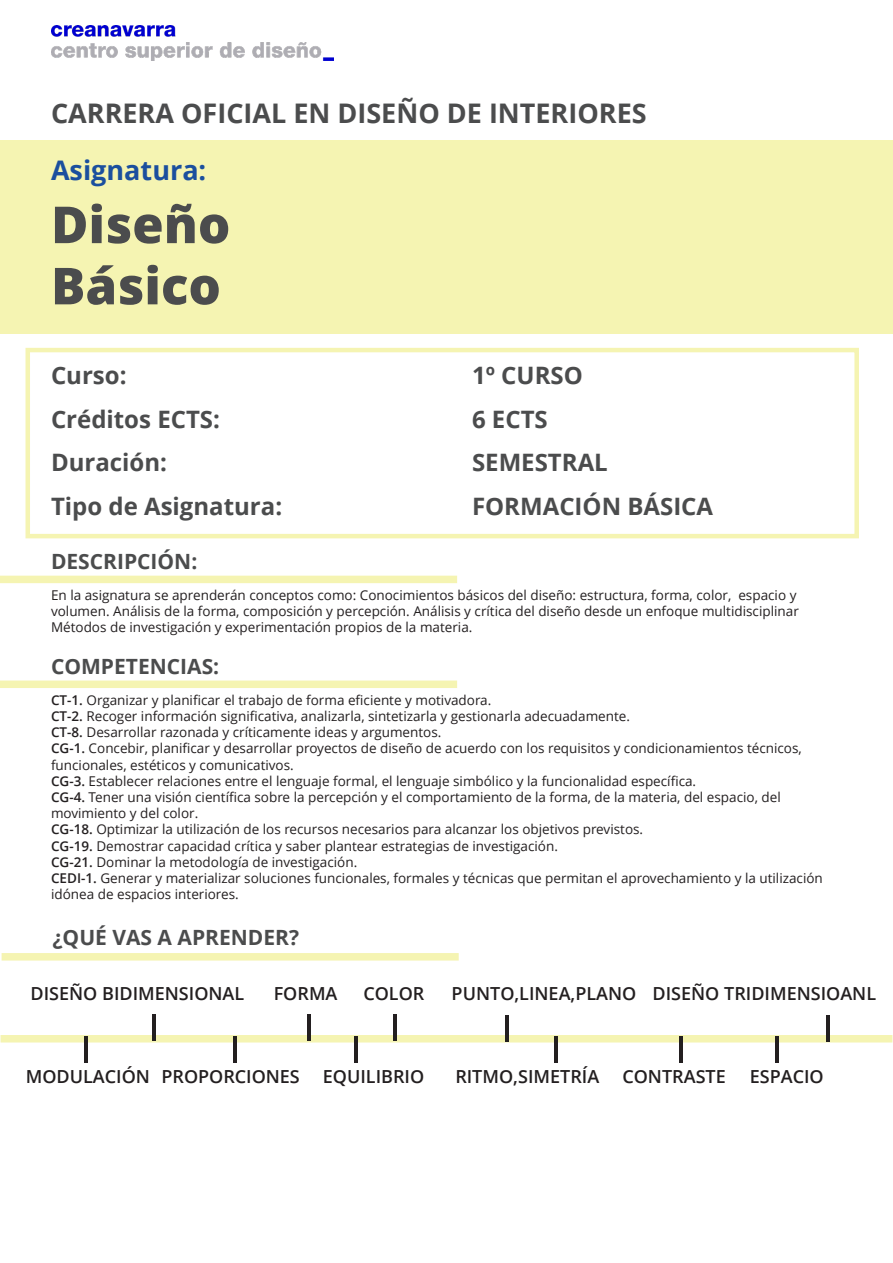
<style>
.page{position:relative;width:893px;height:1263px;background:#fff}
.page>*{position:absolute;margin:0;border:0;box-sizing:border-box;transform-origin:0 0}
.t1{font:800 51px "Open Sans";color:#4b4c4d}
.t2{font:700 27px "Open Sans";color:#4b4c4d}
.t3{font:700 27px "Open Sans";color:#1b4f9e}
.t4{font:700 24px "Open Sans";color:#4b4c4d}
.t5{font:700 21px "Open Sans";color:#4b4c4d}
.textoaprender{font:600 18px "Open Sans";color:#231f20}
.t6{font:13.5px/16.2px "Open Sans";color:#231f20}
.s1{font-weight:600}
</style>
<div class="page">
<img style="left:51px;top:25px;width:282px;height:36px">
<div style="left:0;top:140px;width:893px;height:194px;background:#f5f4b2"></div>
<div style="left:26px;top:348px;width:833px;height:190px;border:4px solid #f5f4b2"></div>
<div style="left:0;top:576px;width:457px;height:7px;background:#f5f4b2"></div>
<div style="left:0;top:680px;width:457px;height:8px;background:#f5f4b2"></div>
<div style="left:1px;top:1035px;width:891px;height:7px;background:#f5f4b2"></div>
<div style="left:2px;top:953px;width:457px;height:7px;background:#f5f4b2"></div>
<hr style="left:153px;top:1015px;width:3px;height:26px;background:#231f20">
<hr style="left:84px;top:1036px;width:4px;height:26px;background:#231f20">
<hr style="left:307px;top:1015px;width:3px;height:26px;background:#231f20">
<hr style="left:354px;top:1037px;width:4px;height:26px;background:#231f20">
<hr style="left:393px;top:1015px;width:3px;height:26px;background:#231f20">
<hr style="left:505px;top:1015px;width:4px;height:26px;background:#231f20">
<hr style="left:554px;top:1037px;width:4px;height:26px;background:#231f20">
<hr style="left:679px;top:1036px;width:4px;height:27px;background:#231f20">
<hr style="left:826px;top:1015px;width:3px;height:26px;background:#231f20">
<hr style="left:775px;top:1036px;width:4px;height:26px;background:#231f20">
<hr style="left:233px;top:1036px;width:4px;height:26px;background:#231f20">
<p class="t2" style="left:51px;top:94px;width:597px">CARRERA OFICIAL EN DISEÑO DE INTERIORES</p>
<p class="t3" style="left:51px;top:151px;width:157px">Asignatura:</p>
<p class="t1" style="left:51px;top:186px;width:181px">Diseño</p>
<p class="t1" style="left:51px;top:247px;width:171px">Básico</p>
<p class="t4" style="left:51px;top:358px;width:77px">Curso:</p>
<p class="t4" style="left:51px;top:402px;width:171px">Créditos ECTS:</p>
<p class="t4" style="left:51px;top:445px;width:118px">Duración:</p>
<p class="t4" style="left:51px;top:489px;width:233px">Tipo de Asignatura:</p>
<p class="t5" style="left:51px;top:546px;width:148px">DESCRIPCIÓN:</p>
<p class="t4" style="left:472px;top:358px;width:112px">1º CURSO</p>
<p class="t4" style="left:472px;top:402px;width:77px">6 ECTS</p>
<p class="t4" style="left:472px;top:445px;width:137px">SEMESTRAL</p>
<p class="t4" style="left:472px;top:489px;width:243px">FORMACIÓN BÁSICA</p>
<p class="t6" style="left:51px;top:586px;width:749px">En la asignatura se aprenderán conceptos como: Conocimientos básicos del diseño: estructura, forma, color, espacio y volumen. Análisis de la forma, composición y percepción. Análisis y crítica del diseño desde un enfoque multidisciplinar<br>Métodos de investigación y experimentación propios de la materia.</p>
<p class="t5" style="left:51px;top:651px;width:170px">COMPETENCIAS:</p>
<p class="t6" style="left:51px;top:691px;width:442px"><span class="s1">CT-1.</span> Organizar y planificar el trabajo de forma eficiente y motivadora.</p>
<p class="t6" style="left:51px;top:708px;width:581px"><span class="s1">CT-2.</span> Recoger información significativa, analizarla, sintetizarla y gestionarla adecuadamente.</p>
<p class="t6" style="left:51px;top:724px;width:392px"><span class="s1">CT-8.</span> Desarrollar razonada y críticamente ideas y argumentos.</p>
<p class="t6" style="left:51px;top:740px;width:752px"><span class="s1">CG-1.</span> Concebir, planificar y desarrollar proyectos de diseño de acuerdo con los requisitos y condicionamientos técnicos, funcionales, estéticos y comunicativos.</p>
<p class="t6" style="left:51px;top:772px;width:647px"><span class="s1">CG-3.</span> Establecer relaciones entre el lenguaje formal, el lenguaje simbólico y la funcionalidad específica.</p>
<p class="t6" style="left:51px;top:789px;width:731px"><span class="s1">CG-4.</span> Tener una visión científica sobre la percepción y el comportamiento de la forma, de la materia, del espacio, del movimiento y del color.</p>
<p class="t6" style="left:51px;top:821px;width:594px"><span class="s1">CG-18.</span> Optimizar la utilización de los recursos necesarios para alcanzar los objetivos previstos.</p>
<p class="t6" style="left:51px;top:837px;width:508px"><span class="s1">CG-19.</span> Demostrar capacidad crítica y saber plantear estrategias de investigación.</p>
<p class="t6" style="left:51px;top:853px;width:308px"><span class="s1">CG-21.</span> Dominar la metodología de investigación.</p>
<p class="t6" style="left:51px;top:870px;width:773px"><span class="s1">CEDI-1.</span> Generar y materializar soluciones funcionales, formales y técnicas que permitan el aprovechamiento y la utilización idónea de espacios interiores.</p>
<p class="t5" style="left:53px;top:923px;width:248px">¿QUÉ VAS A APRENDER?</p>
<p class="textoaprender" style="left:31px;top:981px;width:215px">DISEÑO BIDIMENSIONAL</p>
<p class="textoaprender" style="left:274px;top:981px;width:65px">FORMA</p>
<p class="textoaprender" style="left:452px;top:981px;width:186px">PUNTO,LINEA,PLANO</p>
<p class="textoaprender" style="left:653px;top:981px;width:225px">DISEÑO TRIDIMENSIOANL</p>
<p class="textoaprender" style="left:363px;top:981px;width:63px">COLOR</p>
<p class="textoaprender" style="left:26px;top:1064px;width:126px">MODULACIÓN</p>
<p class="textoaprender" style="left:162px;top:1064px;width:140px">PROPORCIONES</p>
<p class="textoaprender" style="left:455px;top:1064px;width:145px">RITMO,SIMETRÍA</p>
<p class="textoaprender" style="left:622px;top:1064px;width:105px">CONTRASTE</p>
<p class="textoaprender" style="left:323px;top:1064px;width:103px">EQUILIBRIO</p>
<p class="textoaprender" style="left:750px;top:1064px;width:75px">ESPACIO</p>
</div>
